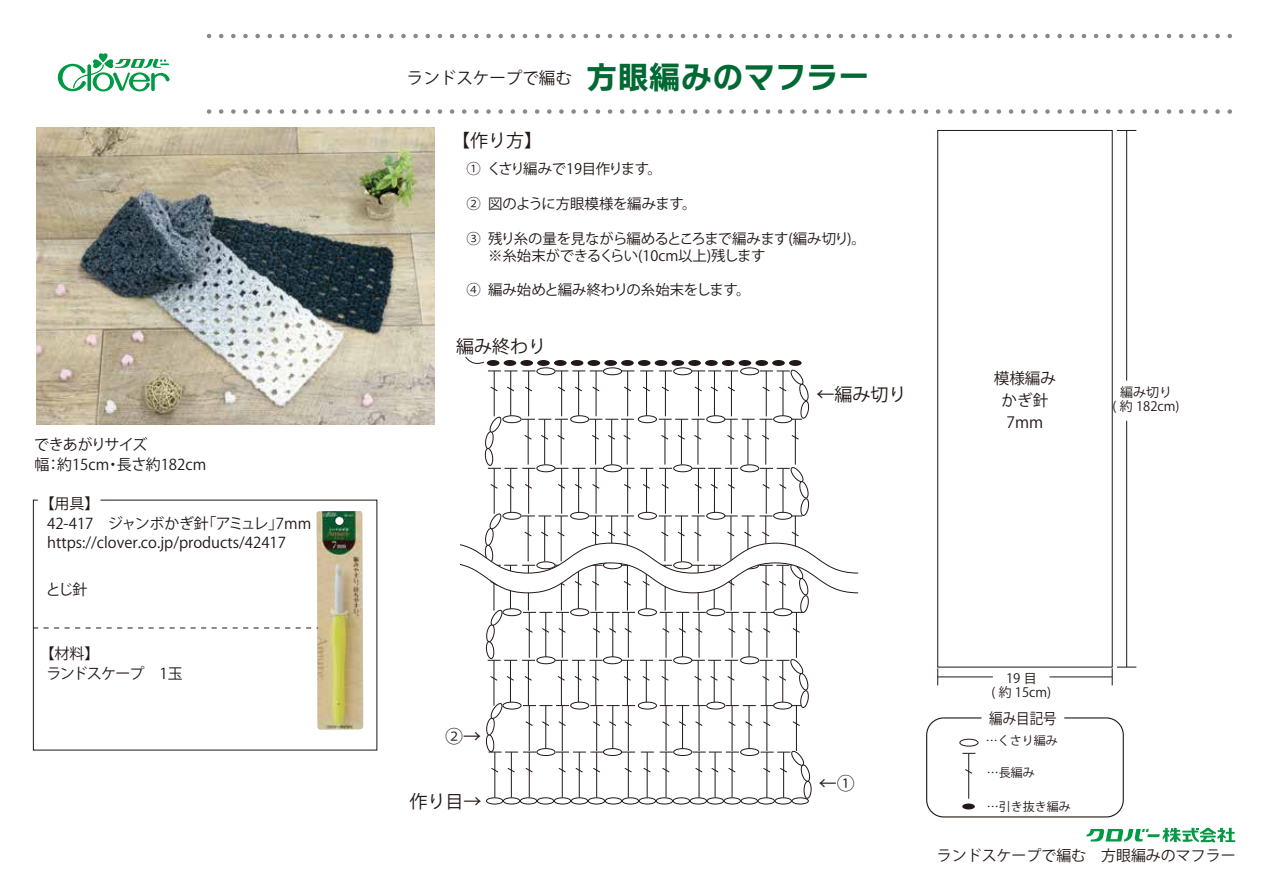
<style>
.page{position:relative;width:1263px;height:893px;background:#fff}
.page>*{position:absolute;margin:0;border:0;box-sizing:border-box;transform-origin:0 0}
.t1{font:18px "Koz Go Pro";color:#221815}
.t2{font:16.5px "Koz Go Pr 6 N";color:#221815}
.t3{font:15.6px/22px "Koz Go Pro";color:#221815;text-align:center}
.t4{font:15.15px "Koz Go Pr 6 N";color:#221815;scale:.89 1}
.t5{font:15px/19.5px "Koz Go Pr 6 N";color:#221815}
.t6{font:15px/19.5px "Koz Go Pr 6 N";letter-spacing:-.055em;color:#221815}
.t7{font:14.4px/17.2px "Koz Go Pr 6 N";letter-spacing:-.02em;color:#221815}
.t8{font:13.05px/14.2px "Koz Go Pro";color:#221815;text-align:center}
.t9{font:12px "Koz Go Pr 6 N";color:#221815}
.s1{font-family:"Nitalago Ruika 06";font-size:31.5px;color:#006934}
</style>
<div class="page">
<svg style="left:58px;top:53px;width:112px;height:38px"></svg>
<svg style="left:209px;top:34px;width:1021px;height:4px"></svg>
<svg style="left:209px;top:109px;width:1021px;height:5px"></svg>
<svg style="left:1086px;top:828px;width:149px;height:14px"></svg>
<div style="left:486px;top:797px;width:17px;height:7px;border:1px solid #221815;border-radius:50%"></div>
<div style="left:792px;top:797px;width:17px;height:7px;border:1px solid #221815;border-radius:50%"></div>
<div style="left:775px;top:797px;width:17px;height:7px;border:1px solid #221815;border-radius:50%"></div>
<div style="left:758px;top:797px;width:17px;height:7px;border:1px solid #221815;border-radius:50%"></div>
<div style="left:741px;top:797px;width:17px;height:7px;border:1px solid #221815;border-radius:50%"></div>
<div style="left:724px;top:797px;width:17px;height:7px;border:1px solid #221815;border-radius:50%"></div>
<div style="left:707px;top:797px;width:17px;height:7px;border:1px solid #221815;border-radius:50%"></div>
<div style="left:690px;top:797px;width:17px;height:7px;border:1px solid #221815;border-radius:50%"></div>
<div style="left:673px;top:797px;width:17px;height:7px;border:1px solid #221815;border-radius:50%"></div>
<div style="left:656px;top:797px;width:17px;height:7px;border:1px solid #221815;border-radius:50%"></div>
<div style="left:639px;top:797px;width:17px;height:7px;border:1px solid #221815;border-radius:50%"></div>
<div style="left:622px;top:797px;width:17px;height:7px;border:1px solid #221815;border-radius:50%"></div>
<div style="left:605px;top:797px;width:17px;height:7px;border:1px solid #221815;border-radius:50%"></div>
<div style="left:588px;top:797px;width:17px;height:7px;border:1px solid #221815;border-radius:50%"></div>
<div style="left:571px;top:797px;width:17px;height:7px;border:1px solid #221815;border-radius:50%"></div>
<div style="left:554px;top:797px;width:17px;height:7px;border:1px solid #221815;border-radius:50%"></div>
<div style="left:537px;top:797px;width:17px;height:7px;border:1px solid #221815;border-radius:50%"></div>
<div style="left:520px;top:797px;width:17px;height:7px;border:1px solid #221815;border-radius:50%"></div>
<div style="left:503px;top:797px;width:17px;height:7px;border:1px solid #221815;border-radius:50%"></div>
<hr style="left:783px;top:752px;width:1px;height:45px;background:#221815">
<div style="left:803px;top:781px;width:9px;height:18px;border:1px solid #221815;border-radius:50%"></div>
<hr style="left:766px;top:752px;width:1px;height:45px;background:#221815">
<hr style="left:732px;top:752px;width:1px;height:45px;background:#221815">
<hr style="left:715px;top:752px;width:1px;height:45px;background:#221815">
<hr style="left:699px;top:752px;width:1px;height:45px;background:#221815">
<hr style="left:666px;top:752px;width:1px;height:45px;background:#221815">
<hr style="left:647px;top:752px;width:1px;height:45px;background:#221815">
<hr style="left:628px;top:752px;width:1px;height:45px;background:#221815">
<hr style="left:596px;top:752px;width:1px;height:45px;background:#221815">
<hr style="left:579px;top:752px;width:1px;height:45px;background:#221815">
<hr style="left:562px;top:752px;width:1px;height:45px;background:#221815">
<hr style="left:494px;top:752px;width:1px;height:45px;background:#221815">
<hr style="left:511px;top:752px;width:1px;height:45px;background:#221815">
<hr style="left:529px;top:752px;width:1px;height:45px;background:#221815">
<div style="left:937px;top:130px;width:175px;height:537px;border:1px solid #221815"></div>
<img style="left:36px;top:127px;width:398px;height:298px">
<svg style="left:33px;top:499px;width:345px;height:252px"></svg>
<svg style="left:33px;top:628px;width:285px;height:1px"></svg>
<svg style="left:460px;top:356px;width:399px;height:427px"></svg>
<hr style="left:1049px;top:676px;width:63px;height:1px;background:#221815">
<svg style="left:937px;top:668px;width:1px;height:17px"></svg>
<hr style="left:938px;top:676px;width:55px;height:1px;background:#221815">
<svg style="left:1112px;top:667px;width:24px;height:18px"></svg>
<hr style="left:1126px;top:421px;width:1px;height:246px;background:#221815">
<svg style="left:1117px;top:130px;width:19px;height:1px"></svg>
<hr style="left:1126px;top:130px;width:1px;height:251px;background:#221815">
<div style="left:959px;top:739px;width:19px;height:7px;border:1px solid #221815;border-radius:50%"></div>
<svg style="left:962px;top:753px;width:13px;height:1px"></svg>
<hr style="left:968px;top:753px;width:1px;height:46px;background:#221815">
<svg style="left:965px;top:768px;width:7px;height:6px"></svg>
<div style="left:926px;top:717px;width:198px;height:100px;border:1px solid #221815;border-radius:17px"></div>
<div style="left:962px;top:803px;width:13px;height:6px;background:#221815;border-radius:50%"></div>
<p class="t5" style="left:34px;top:435px;width:174px">できあがりサイズ<br>幅：約15cm・長さ約182cm</p>
<p class="t5" style="left:47px;top:494px;width:266px;text-indent:-7px">【用具】<br>42-417　ジャンボかぎ針「アミュレ」7mm https://clover.co.jp/products/42417</p>
<p class="t5" style="left:46px;top:580px;width:43px">とじ針</p>
<p class="t6" style="left:46px;top:644px;width:138px;text-indent:-7px">【材料】<br>ランドスケープ　1玉</p>
<p class="t2" style="left:407px;top:69px;width:496px">ランドスケープで編む <span class="s1">方眼編みのマフラー　</span></p>
<p class="t1" style="left:452px;top:129px;width:91px">【作り方】</p>
<p class="t7" style="left:466px;top:161px;width:197px">① くさり編みで19目作ります。</p>
<p class="t7" style="left:488px;top:195px;width:210px">図のように方眼模様を編みます。</p>
<p class="t7" style="left:488px;top:230px;width:379px">残り糸の量を見ながら編めるところまで編みます(編み切り)。※糸始末ができるくらい(10cm以上)残します</p>
<p class="t7" style="left:488px;top:282px;width:264px">編み始めと編み終わりの糸始末をします。</p>
<p class="t7" style="left:466px;top:195px;width:16px">②</p>
<p class="t7" style="left:466px;top:230px;width:16px">③</p>
<p class="t7" style="left:466px;top:282px;width:16px">④</p>
<p class="t1" style="left:456px;top:335px;width:91px">編み終わり</p>
<p class="t1" style="left:816px;top:383px;width:91px">←編み切り</p>
<p class="t3" style="left:994px;top:367px;width:64px">模様編みかぎ針<br>7mm</p>
<p class="t8" style="left:1113px;top:385px;width:69px">編み切り<br>( 約 182cm)</p>
<p class="t1" style="left:445px;top:725px;width:37px">②→</p>
<p class="t1" style="left:410px;top:789px;width:73px">作り目→</p>
<p class="t1" style="left:819px;top:771px;width:37px">←①</p>
<p class="t8" style="left:991px;top:671px;width:61px">19 目<br>( 約 15cm)</p>
<p class="t4" style="left:989px;top:710px;width:77px">編み目記号</p>
<p class="t9" style="left:986px;top:734px;width:73px">…くさり編み</p>
<p class="t9" style="left:987px;top:766px;width:49px">…長編み</p>
<p class="t9" style="left:987px;top:799px;width:85px">…引き抜き編み</p>
<p class="t5" style="left:937px;top:846px;width:300px">ランドスケープで編む　方眼編みのマフラー</p>
</div>
